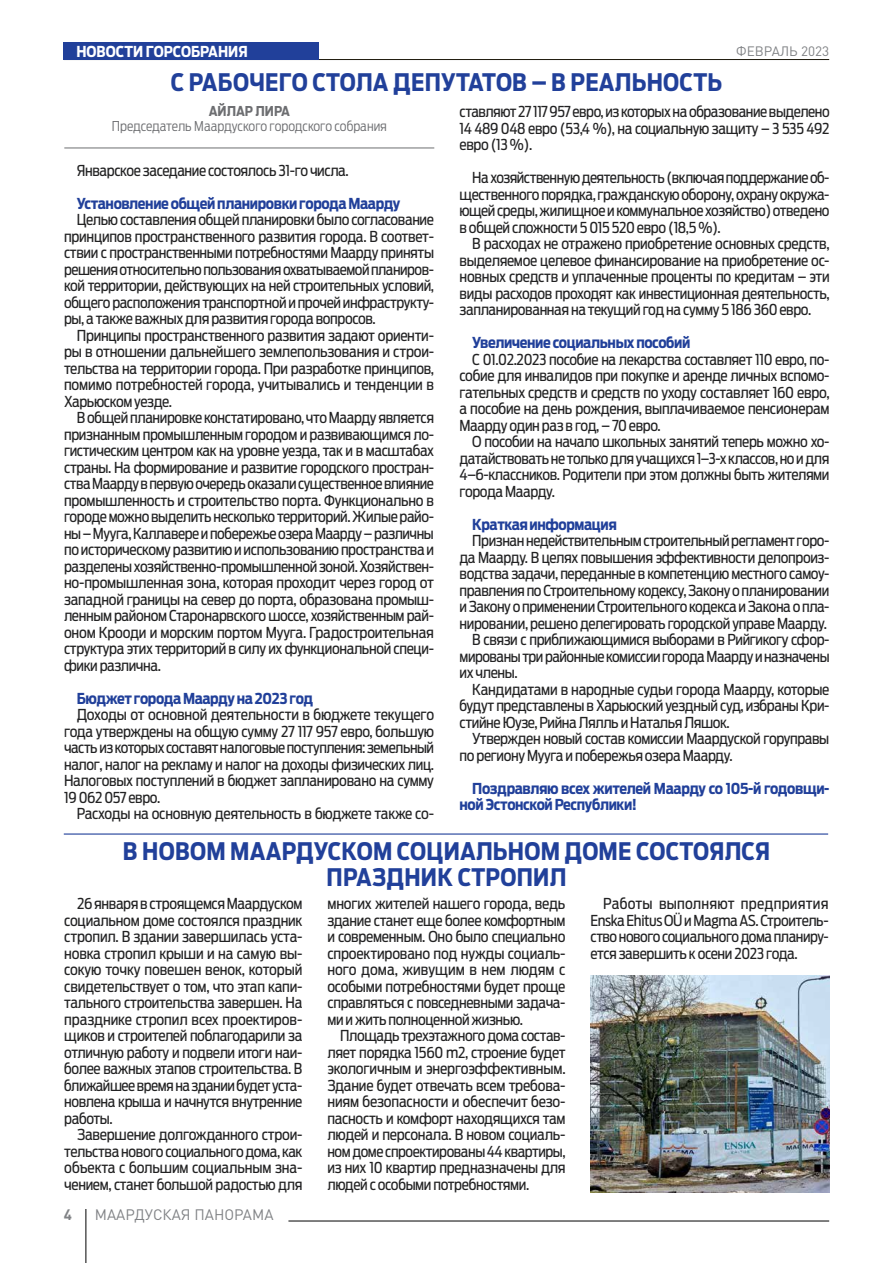
<style>
.page{position:relative;width:893px;height:1263px;background:#fff}
.page>*{position:absolute;margin:0;border:0;box-sizing:border-box;transform-origin:0 0}
.t1{font:700 24px/25.5px "Ford Antenna Cond";letter-spacing:.01em;color:#21409a;text-align:center}
.t2{font:15px/16.5px "Ford Antenna Cond";letter-spacing:-.025em;color:#222223;text-align:justify}
.t3{font:700 15px/16.5px "Ford Antenna Cond";letter-spacing:-.025em;color:#21409a}
.t4{font:15px "DIN Pro";color:#808285}
.t5{font:700 15px "Ford Antenna Cond";color:#fff}
.t6{font:700 15px "DIN Pro";color:#808285}
.t7{font:300 13.5px "Ford Antenna Cond";letter-spacing:-.005em;color:#6d6e71}
.t8{font:13.5px "DIN Pro";color:#808285}
.t9{font:700 13.5px "Ford Antenna Cond";color:#6d6e71}
</style>
<div class="page">
<hr style="left:288px;top:1221px;width:541px;height:1px;background:#000">
<hr style="left:86px;top:1209px;width:1px;height:54px;background:#000">
<hr style="left:64px;top:59px;width:765px;height:1px;background:#1c180b">
<div style="left:64px;top:43px;width:255px;height:17px;background:#21409a"></div>
<hr style="left:64px;top:148px;width:370px;height:1px;background:#6d6e71">
<hr style="left:64px;top:833px;width:764px;height:2px;background:#21409a">
<img style="left:590px;top:975px;width:239px;height:218px">
<p class="t5" style="left:76px;top:38px;width:173px">НОВОСТИ ГОРСОБРАНИЯ</p>
<p class="t8" style="left:736px;top:42px;width:94px">ФЕВРАЛЬ 2023</p>
<h1 class="t1" style="left:171px;top:67px;width:553px">С РАБОЧЕГО СТОЛА ДЕПУТАТОВ – В РЕАЛЬНОСТЬ</h1>
<p class="t2" style="left:459px;top:101px;width:372px">ставляют 27 117 957 евро, из которых на образование выделено 14 489 048 евро (53,4 %), на социальную защиту – 3 535 492 евро (13 %).</p>
<p class="t2" style="left:459px;top:167px;width:371px;text-indent:13px">На хозяйственную деятельность (включая поддержание об&shy;щественного порядка, гражданскую оборону, охрану окружа&shy;ющей среды, жилищное и коммунальное хозяйство) отведено в общей сложности 5 015 520 евро (18,5 %).</p>
<p class="t2" style="left:459px;top:233px;width:372px;text-indent:13px">В расходах не отражено приобретение основных средств, выделяемое целевое финансирование на приобретение ос&shy;новных средств и уплаченные проценты по кредитам – эти виды расходов проходят как инвестиционная деятельность, запланированная на текущий год на сумму 5 186 360 евро.</p>
<p class="t3" style="left:472px;top:332px;width:220px">Увеличение социальных пособий</p>
<p class="t2" style="left:459px;top:349px;width:372px;text-indent:13px">С 01.02.2023 пособие на лекарства составляет 110 евро, по&shy;собие для инвалидов при покупке и аренде личных вспомо&shy;гательных средств и средств по уходу составляет 160 евро, а пособие на день рождения, выплачиваемое пенсионерам Маарду один раз в год, – 70 евро.</p>
<p class="t2" style="left:459px;top:431px;width:371px;text-indent:13px">О пособии на начало школьных занятий теперь можно хо&shy;датайствовать не только для учащихся 1–3-х классов, но и для 4–6-классников. Родители при этом должны быть жителями города Маарду.</p>
<p class="t3" style="left:472px;top:514px;width:146px">Краткая информация</p>
<p class="t2" style="left:472px;top:530px;width:359px">Признан недействительным строительный регламент горо-</p>
<p class="t2" style="left:459px;top:547px;width:371px">да Маарду. В целях повышения эффективности делопроиз-</p>
<p class="t2" style="left:459px;top:563px;width:371px">водства задачи, переданные в компетенцию местного самоу-</p>
<p class="t2" style="left:459px;top:580px;width:371px">правления по Строительному кодексу, Закону о планировании</p>
<p class="t2" style="left:459px;top:596px;width:371px">и Закону о применении Строительного кодекса и Закона о пла-</p>
<p class="t2" style="left:459px;top:613px;width:369px">нировании, решено делегировать городской управе Маарду.</p>
<p class="t2" style="left:472px;top:629px;width:359px">В связи с приближающимися выборами в Рийгикогу сфор-</p>
<p class="t2" style="left:459px;top:646px;width:372px">мированы три районные комиссии города Маарду и назначены</p>
<p class="t2" style="left:459px;top:662px;width:60px">их члены.</p>
<p class="t2" style="left:472px;top:679px;width:359px">Кандидатами в народные судьи города Маарду, которые</p>
<p class="t2" style="left:459px;top:695px;width:371px">будут представлены в Харьюский уездный суд, избраны Кри-</p>
<p class="t2" style="left:459px;top:712px;width:272px">стийне Юузе, Рийна Лялль и Наталья Ляшок.</p>
<p class="t2" style="left:472px;top:728px;width:358px">Утвержден новый состав комиссии Маардуской горуправы</p>
<p class="t2" style="left:459px;top:745px;width:275px">по региону Мууга и побережья озера Маарду.</p>
<p class="t3" style="left:459px;top:778px;width:371px;text-indent:13px">Поздравляю всех жителей Маарду со 105-й годовщи&shy;ной Эстонской Республики!</p>
<p class="t9" style="left:209px;top:99px;width:83px">АЙЛАР ЛИРА</p>
<p class="t7" style="left:112px;top:115px;width:277px">Председатель Маардуского городского собрания</p>
<p class="t2" style="left:77px;top:160px;width:273px">Январское заседание состоялось 31-го числа.</p>
<p class="t3" style="left:77px;top:193px;width:325px">Установление общей планировки города Маарду</p>
<p class="t2" style="left:64px;top:210px;width:372px;text-indent:13px">Целью составления общей планировки было согласование принципов пространственного развития города. В соответ&shy;ствии с пространственными потребностями Маарду приняты решения относительно пользования охватываемой планиров&shy;кой территории, действующих на ней строительных условий, общего расположения транспортной и прочей инфраструкту&shy;ры, а также важных для развития города вопросов.</p>
<p class="t2" style="left:64px;top:325px;width:372px;text-indent:13px">Принципы пространственного развития задают ориенти&shy;ры в отношении дальнейшего землепользования и строи&shy;тельства на территории города. При разработке принципов, помимо потребностей города, учитывались и тенденции в Харьюском уезде.</p>
<p class="t2" style="left:64px;top:408px;width:372px;text-indent:13px">В общей планировке констатировано, что Маарду является признанным промышленным городом и развивающимся ло&shy;гистическим центром как на уровне уезда, так и в масштабах страны. На формирование и развитие городского простран&shy;ства Маарду в первую очередь оказали существенное влияние промышленность и строительство порта. Функционально в городе можно выделить несколько территорий. Жилые райо&shy;ны – Мууга, Каллавере и побережье озера Маарду – различны по историческому развитию и использованию пространства и разделены хозяйственно-промышленной зоной. Хозяйствен&shy;но-промышленная зона, которая проходит через город от западной границы на север до порта, образована промыш&shy;ленным районом Старонарвского шоссе, хозяйственным рай&shy;оном Крооди и морским портом Мууга. Градостроительная структура этих территорий в силу их функциональной специ&shy;фики различна.</p>
<p class="t3" style="left:77px;top:688px;width:238px">Бюджет города Маарду на 2023 год</p>
<p class="t2" style="left:64px;top:705px;width:372px;text-indent:13px">Доходы от основной деятельности в бюджете текущего года утверждены на общую сумму 27 117 957 евро, большую часть из которых составят налоговые поступления: земельный налог, налог на рекламу и налог на доходы физических лиц.<br>Налоговых поступлений в бюджет запланировано на сумму 19 062 057 евро.</p>
<p class="t2" style="left:77px;top:804px;width:359px">Расходы на основную деятельность в бюджете также со-</p>
<h1 class="t1" style="left:123px;top:836px;width:648px">В НОВОМ МААРДУСКОМ СОЦИАЛЬНОМ ДОМЕ СОСТОЯЛСЯ<br>ПРАЗДНИК СТРОПИЛ</h1>
<p class="t2" style="left:64px;top:894px;width:240px;text-indent:13px">26 января в строящемся Маардуском социальном доме состоялся праздник стропил. В здании завершилась уста&shy;новка стропил крыши и на самую вы&shy;сокую точку повешен венок, который свидетельствует о том, что этап капи&shy;тального строительства завершен. На празднике стропил всех проектиров&shy;щиков и строителей поблагодарили за отличную работу и подвели итоги наи&shy;более важных этапов строительства. В ближайшее время на здании будет уста&shy;новлена крыша и начнутся внутренние работы.</p>
<p class="t2" style="left:64px;top:1125px;width:240px;text-indent:13px">Завершение долгожданного строи&shy;тельства нового социального дома, как объекта с большим социальным зна&shy;чением, станет большой радостью для</p>
<p class="t6" style="left:64px;top:1205px;width:10px">4</p>
<p class="t4" style="left:95px;top:1205px;width:180px">МААРДУСКАЯ ПАНОРАМА</p>
<p class="t2" style="left:327px;top:894px;width:240px">многих жителей нашего города, ведь здание станет еще более комфортным и современным. Оно было специально спроектировано под нужды социаль&shy;ного дома, живущим в нем людям с особыми потребностями будет проще справляться с повседневными задача&shy;ми и жить полноценной жизнью.</p>
<p class="t2" style="left:327px;top:1026px;width:240px;text-indent:13px">Площадь трехэтажного дома состав&shy;ляет порядка 1560 m2, строение будет экологичным и энергоэффективным.<br>Здание будет отвечать всем требова&shy;ниям безопасности и обеспечит безо&shy;пасность и комфорт находящихся там людей и персонала. В новом социаль&shy;ном доме спроектированы 44 квартиры, из них 10 квартир предназначены для людей с особыми потребностями.</p>
<p class="t2" style="left:590px;top:894px;width:240px;text-indent:13px">Работы выполняют предприятия Enska Ehitus OÜ и Magma AS. Строитель&shy;ство нового социального дома планиру&shy;ется завершить к осени 2023 года.</p>
</div>
